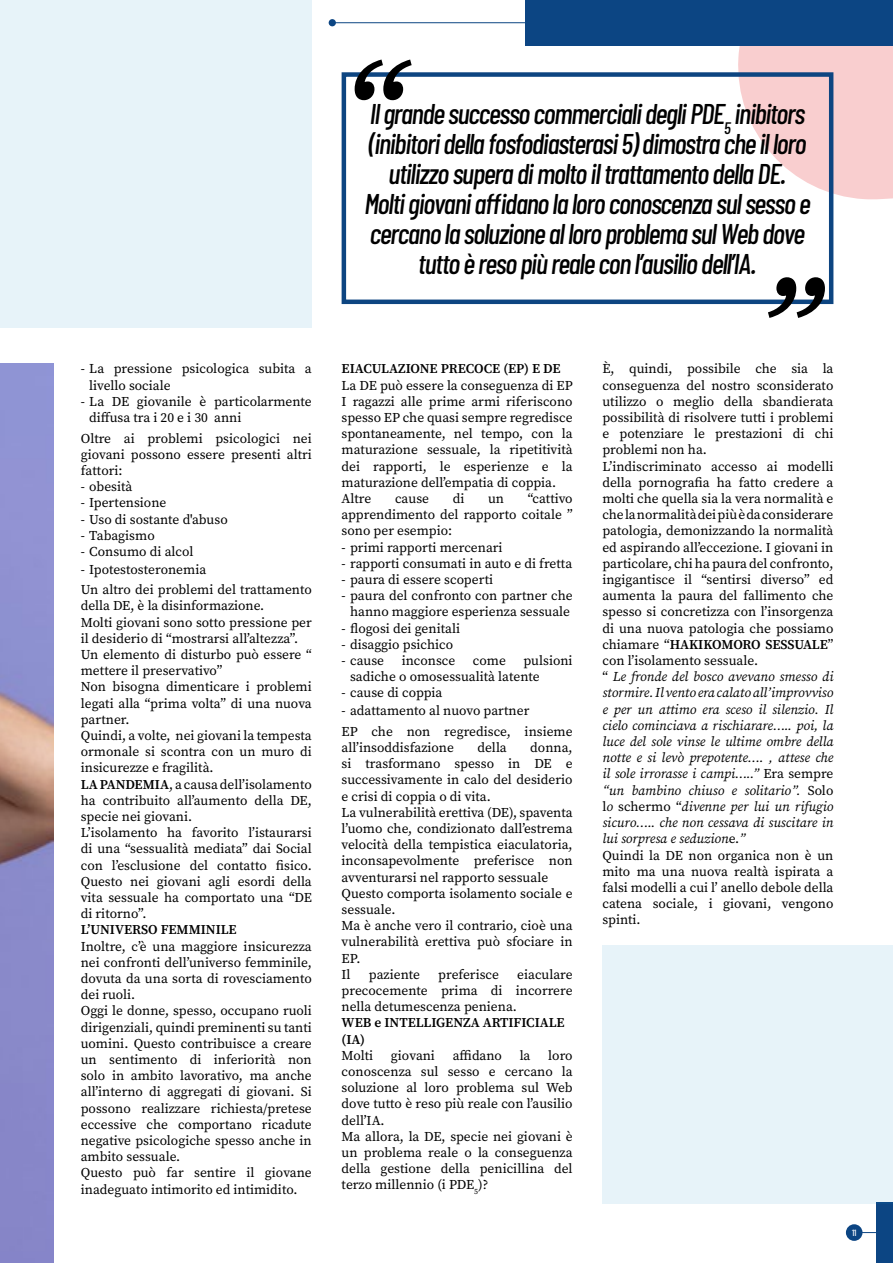
<style>
.page{position:relative;width:893px;height:1263px;background:#fff}
.page>*{position:absolute;margin:0;border:0;box-sizing:border-box;transform-origin:0 0}
.t1{font:italic 500 28.5px/30px "Barlow Condensed";letter-spacing:-.04em;color:#000;text-align:center}
.t2{font:13.5px/16.2px "Source Serif Pro";color:#000}
.t3{font:600 13.5px/16.2px "Source Serif Pro";color:#000}
.t4{font:500 9px "Barlow Condensed";color:#fff}
.s1{font-family:"Calibri"}
.s2{font-weight:600}
.s3{font-style:italic}
</style>
<div class="page">
<svg style="left:734px;top:45px;width:159px;height:155px"></svg>
<div style="left:525px;top:0;width:368px;height:45px;background:#0c4583"></div>
<div style="left:876px;top:1202px;width:17px;height:61px;background:#0c4583"></div>
<hr style="left:332px;top:22px;width:281px;height:1px;background:#0c4583">
<div style="left:329px;top:19px;width:7px;height:7px;background:#0c4583;border-radius:50%"></div>
<hr style="left:854px;top:1232px;width:33px;height:1px;background:#0c4583">
<div style="left:846px;top:1224px;width:16px;height:17px;background:#0c4583;border-radius:50%"></div>
<div style="left:0;top:0;width:312px;height:328px;background:#e7f3f9"></div>
<div style="left:602px;top:945px;width:291px;height:258px;background:#e7f3f9"></div>
<img style="left:0;top:364px;width:53px;height:899px">
<div style="left:342px;top:72px;width:491px;height:232px;border:4px solid #0d4581"></div>
<svg style="left:355px;top:60px;width:57px;height:40px"></svg>
<svg style="left:768px;top:277px;width:57px;height:41px"></svg>
<p class="t1" style="left:365px;top:98px;width:447px">Il grande successo commerciali degli PDE<sub>5</sub> inibitors (inibitori della fosfodiasterasi 5) dimostra che il loro utilizzo supera di molto il trattamento della DE.<br>Molti giovani affidano la loro conoscenza sul sesso e cercano la soluzione al loro problema sul Web dove tutto è reso più reale con l’ausilio dell’IA.</p>
<p class="t2" style="left:89px;top:361px;width:224px;text-indent:-9px"><span class="s1">-</span> La pressione psicologica subita a livello sociale</p>
<p class="t2" style="left:89px;top:393px;width:224px;text-indent:-9px"><span class="s1">-</span> La DE giovanile è particolarmente diffusa tra i 20 e i 30 anni</p>
<p class="t2" style="left:81px;top:430px;width:233px;text-align:justify">Oltre ai problemi psicologici nei giovani possono essere presenti altri fattori:</p>
<p class="t2" style="left:81px;top:478px;width:53px"><span class="s1">-</span> obesità</p>
<p class="t2" style="left:81px;top:495px;width:87px"><span class="s1">-</span> Ipertensione</p>
<p class="t2" style="left:81px;top:511px;width:148px"><span class="s1">-</span> Uso di sostante d'abuso</p>
<p class="t2" style="left:81px;top:527px;width:75px"><span class="s1">-</span> Tabagismo</p>
<p class="t2" style="left:81px;top:543px;width:114px"><span class="s1">-</span> Consumo di alcol</p>
<p class="t2" style="left:81px;top:559px;width:232px;line-height:20.4px"><span class="s1">-</span> Ipotestosteronemia<br>Un altro dei problemi del trattamento</p>
<p class="t2" style="left:81px;top:598px;width:233px">della DE, è la disinformazione.<br>Molti giovani sono sotto pressione per il desiderio di “mostrarsi all’altezza”.<br>Un elemento di disturbo può essere “ mettere il preservativo”<br>Non bisogna dimenticare i problemi legati alla “prima volta” di una nuova partner.<br>Quindi, a volte, nei giovani la tempesta ormonale si scontra con un muro di insicurezze e fragilità.<br><span class="s2">LA PANDEMIA</span>, a causa dell’isolamento ha contribuito all’aumento della DE, specie nei giovani.<br>L’isolamento ha favorito l’istaurarsi di una “sessualità mediata” dai Social con l’esclusione del contatto fisico.<br>Questo nei giovani agli esordi della vita sessuale ha comportato una “DE di ritorno”.</p>
<p class="t3" style="left:81px;top:922px;width:157px">L’UNIVERSO FEMMINILE</p>
<p class="t2" style="left:81px;top:938px;width:233px">Inoltre, c’è una maggiore insicurezza nei confronti dell’universo femminile, dovuta da una sorta di rovesciamento dei ruoli.<br>Oggi le donne, spesso, occupano ruoli dirigenziali, quindi preminenti su tanti uomini. Questo contribuisce a creare un sentimento di inferiorità non solo in ambito lavorativo, ma anche all’interno di aggregati di giovani. Si possono realizzare richiesta/pretese eccessive che comportano ricadute negative psicologiche spesso anche in ambito sessuale.<br>Questo può far sentire il giovane inadeguato intimorito ed intimidito.</p>
<p class="t3" style="left:342px;top:361px;width:220px">EIACULAZIONE PRECOCE (EP) E DE</p>
<p class="t2" style="left:342px;top:377px;width:233px">La DE può essere la conseguenza di EP<br>I ragazzi alle prime armi riferiscono spesso EP che quasi sempre regredisce spontaneamente, nel tempo, con la maturazione sessuale, la ripetitività dei rapporti, le esperienze e la maturazione dell’empatia di coppia.<br>Altre</p>
<p class="t2" style="left:342px;top:490px;width:233px;text-align:justify;text-indent:186px">“cattivo apprendimento del rapporto coitale ” sono per esempio:</p>
<p class="t2" style="left:342px;top:539px;width:162px"><span class="s1">-</span> primi rapporti mercenari</p>
<p class="t2" style="left:342px;top:555px;width:232px"><span class="s1">-</span> rapporti consumati in auto e di fretta</p>
<p class="t2" style="left:342px;top:571px;width:153px"><span class="s1">-</span> paura di essere scoperti</p>
<p class="t2" style="left:342px;top:588px;width:233px;text-align:center"><span class="s1">-</span> paura del confronto con partner che hanno maggiore esperienza sessuale</p>
<p class="t2" style="left:342px;top:620px;width:120px"><span class="s1">-</span> flogosi dei genitali</p>
<p class="t2" style="left:342px;top:636px;width:113px"><span class="s1">-</span> disaggio psichico</p>
<p class="t2" style="left:342px;top:652px;width:44px"><span class="s1">-</span> cause</p>
<p class="t2" style="left:402px;top:652px;width:55px">inconsce</p>
<p class="t2" style="left:473px;top:652px;width:35px">come</p>
<p class="t2" style="left:395px;top:490px;width:36px">cause</p>
<p class="t2" style="left:453px;top:490px;width:13px">di</p>
<p class="t2" style="left:488px;top:490px;width:18px">un</p>
<p class="t2" style="left:350px;top:652px;width:224px;text-indent:173px">pulsioni sadiche o omosessualità latente</p>
<p class="t2" style="left:342px;top:685px;width:102px"><span class="s1">-</span> cause di coppia</p>
<p class="t2" style="left:342px;top:701px;width:233px;line-height:20.4px"><span class="s1">-</span> adattamento al nuovo partner<br>EP che non regredisce, insieme</p>
<p class="t2" style="left:342px;top:739px;width:114px">all’insoddisfazione</p>
<p class="t2" style="left:478px;top:739px;width:31px">della</p>
<p class="t2" style="left:342px;top:739px;width:233px;text-indent:189px">donna, si trasformano spesso in DE e successivamente in calo del desiderio e crisi di coppia o di vita.<br>La vulnerabilità erettiva (DE), spaventa l’uomo che, condizionato dall’estrema velocità della tempistica eiaculatoria, inconsapevolmente preferisce non avventurarsi nel rapporto sessuale<br>Questo comporta isolamento sociale e sessuale.<br>Ma è anche vero il contrario, cioè una vulnerabilità erettiva può sfociare in<br>EP.<br>Il</p>
<p class="t2" style="left:369px;top:966px;width:53px">paziente</p>
<p class="t2" style="left:438px;top:966px;width:62px">preferisce</p>
<p class="t2" style="left:342px;top:966px;width:233px;text-align:justify;text-indent:176px">eiaculare precocemente prima di incorrere nella detumescenza peniena.</p>
<p class="t3" style="left:342px;top:1015px;width:224px">WEB e INTELLIGENZA ARTIFICIALE (IA)</p>
<p class="t2" style="left:342px;top:1047px;width:33px">Molti</p>
<p class="t2" style="left:391px;top:1047px;width:46px">giovani</p>
<p class="t2" style="left:453px;top:1047px;width:51px">affidano</p>
<p class="t2" style="left:520px;top:1047px;width:12px">la</p>
<p class="t2" style="left:342px;top:1047px;width:233px;text-indent:207px">loro conoscenza sul sesso e cercano la soluzione al loro problema sul Web dove tutto è reso più reale con l’ausilio dell’IA.<br>Ma allora, la DE, specie nei giovani è un problema reale o la conseguenza della gestione della penicillina del terzo millennio (i PDE<sub>5</sub>)?</p>
<p class="t2" style="left:602px;top:361px;width:233px">È, quindi, possibile che sia la conseguenza del nostro sconsiderato utilizzo o meglio della sbandierata possibilità di risolvere tutti i problemi e potenziare le prestazioni di chi problemi non ha.<br>L’indiscriminato accesso ai modelli della pornografia ha fatto credere a molti che quella sia la vera normalità e che la normalità dei più è da considerare patologia, demonizzando la normalità ed aspirando all’eccezione. I giovani in particolare, chi ha paura del confronto, ingigantisce il “sentirsi diverso” ed aumenta la paura del fallimento che spesso si concretizza con l’insorgenza di una nuova patologia che possiamo chiamare “<span class="s2">HAKIKOMORO SESSUALE</span>” con l’isolamento sessuale.<br>“ <span class="s3">Le fronde del bosco avevano smesso di stormire. Il vento era calato all’improvviso e per un attimo era sceso il silenzio. Il cielo cominciava a rischiarare….. poi, la luce del sole vinse le ultime ombre della notte e si levò prepotente…. , attese che il sole irrorasse i campi…..”</span> Era sempre <span class="s3">“un bambino chiuso e solitario”.</span> Solo l<span class="s3">o</span> schermo “<span class="s3">divenne per lui un rifugio sicuro….. che non cessava di suscitare in lui sorpresa e seduzion</span>e.<span class="s3">”<br></span>Quindi la DE non organica non è un mito ma una nuova realtà ispirata a falsi modelli a cui l’ anello debole della catena sociale, i giovani, vengono spinti.</p>
<p class="t4" style="left:852px;top:1227px;width:6px">11</p>
</div>
